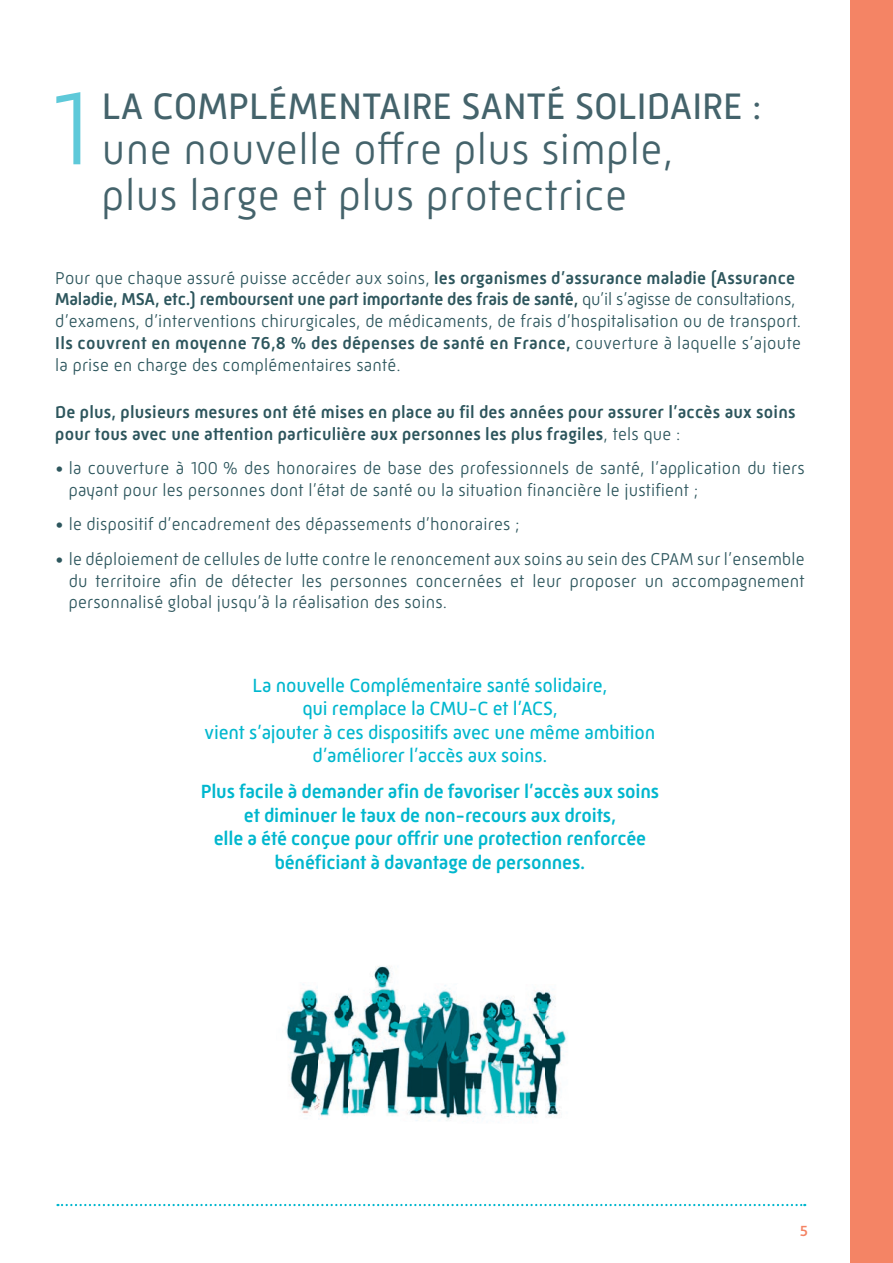
<style>
.page{position:relative;width:893px;height:1263px;background:#fff}
.page>*{position:absolute;margin:0;border:0;box-sizing:border-box;transform-origin:0 0}
.t1{font:300 105.15px "Mic 32 New";color:#5ec9d9}
.t2{font:300 43.5px/45.6px "Mic 32 New";letter-spacing:.01em;color:#44636b}
.t3{font:37.65px "Mic 32 New";color:#44636b}
.t4{font:500 19.5px/23.4px "Mic 32 New";letter-spacing:-.01em;color:#00b7ce;text-align:center}
.t5{font:19.5px/23.4px "Mic 32 New";letter-spacing:-.01em;color:#00b7ce;text-align:center}
.t6{font:300 17.55px/21.8px "Mic 32 New";letter-spacing:.01em;color:#2d565d}
.t7{font:500 17.55px/21.8px "Mic 32 New";letter-spacing:.01em;color:#2d565d}
.t8{font:500 15px "Mic 32 New";color:#f48465}
.s1{font-weight:500}
.s2{font-weight:300}
</style>
<div class="page">
<div style="left:850px;top:0;width:43px;height:1263px;background:#f48465"></div>
<svg style="left:57px;top:1204px;width:748px;height:2px"></svg>
<img style="left:545px;top:989px;width:22px;height:128px">
<img style="left:285px;top:984px;width:33px;height:130px">
<img style="left:318px;top:966px;width:82px;height:154px">
<img style="left:477px;top:990px;width:68px;height:129px">
<img style="left:416px;top:985px;width:41px;height:136px">
<img style="left:400px;top:985px;width:22px;height:135px">
<img style="left:457px;top:1003px;width:20px;height:119px">
<h1 class="t1" style="left:51px;top:69px;width:41px">1</h1>
<h3 class="t3" style="left:102px;top:84px;width:661px">LA COMPLÉMENTAIRE SANTÉ SOLIDAIRE :</h3>
<h2 class="t2" style="left:102px;top:127px;width:573px">une nouvelle offre plus simple, plus large et plus protectrice</h2>
<p class="t6" style="left:55px;top:267px;width:747px">Pour que chaque assuré puisse accéder aux soins, <span class="s1">les organismes d’assurance maladie (Assurance Maladie, MSA, etc.) remboursent une part importante des frais de santé,</span> qu’il s’agisse de consultations, d’examens, d’interventions chirurgicales, de médicaments, de frais d’hospitalisation ou de transport.<br><span class="s1">Ils couvrent en moyenne 76,8 % des dépenses de santé en France,</span> couverture à laquelle s’ajoute la prise en charge des complémentaires santé.</p>
<p class="t7" style="left:55px;top:401px;width:742px">De plus, plusieurs mesures ont été mises en place au fil des années pour assurer l’accès aux soins pour tous avec une attention particulière aux personnes les plus fragiles<span class="s2">, tels que :</span></p>
<p class="t6" style="left:69px;top:457px;width:738px;text-indent:-13px">• la couverture à 100 % des honoraires de base des professionnels de santé, l’application du tiers payant pour les personnes dont l’état de santé ou la situation financière le justifient ;</p>
<p class="t6" style="left:55px;top:514px;width:466px">• le dispositif d’encadrement des dépassements d’honoraires ;</p>
<p class="t6" style="left:69px;top:548px;width:737px;text-align:justify;text-indent:-13px">• le déploiement de cellules de lutte contre le renoncement aux soins au sein des CPAM sur l’ensemble du territoire afin de détecter les personnes concernées et leur proposer un accompagnement personnalisé global jusqu’à la réalisation des soins.</p>
<p class="t5" style="left:205px;top:673px;width:452px">La nouvelle Complémentaire santé solidaire,<br>qui remplace la CMU-C et l’ACS,<br>vient s’ajouter à ces dispositifs avec une même ambition d’améliorer l’accès aux soins.</p>
<p class="t4" style="left:201px;top:780px;width:460px">Plus facile à demander afin de favoriser l’accès aux soins et diminuer le taux de non-recours aux droits,<br>elle a été conçue pour offrir une protection renforcée bénéficiant à davantage de personnes.</p>
<p class="t8" style="left:800px;top:1222px;width:9px">5</p>
</div>
